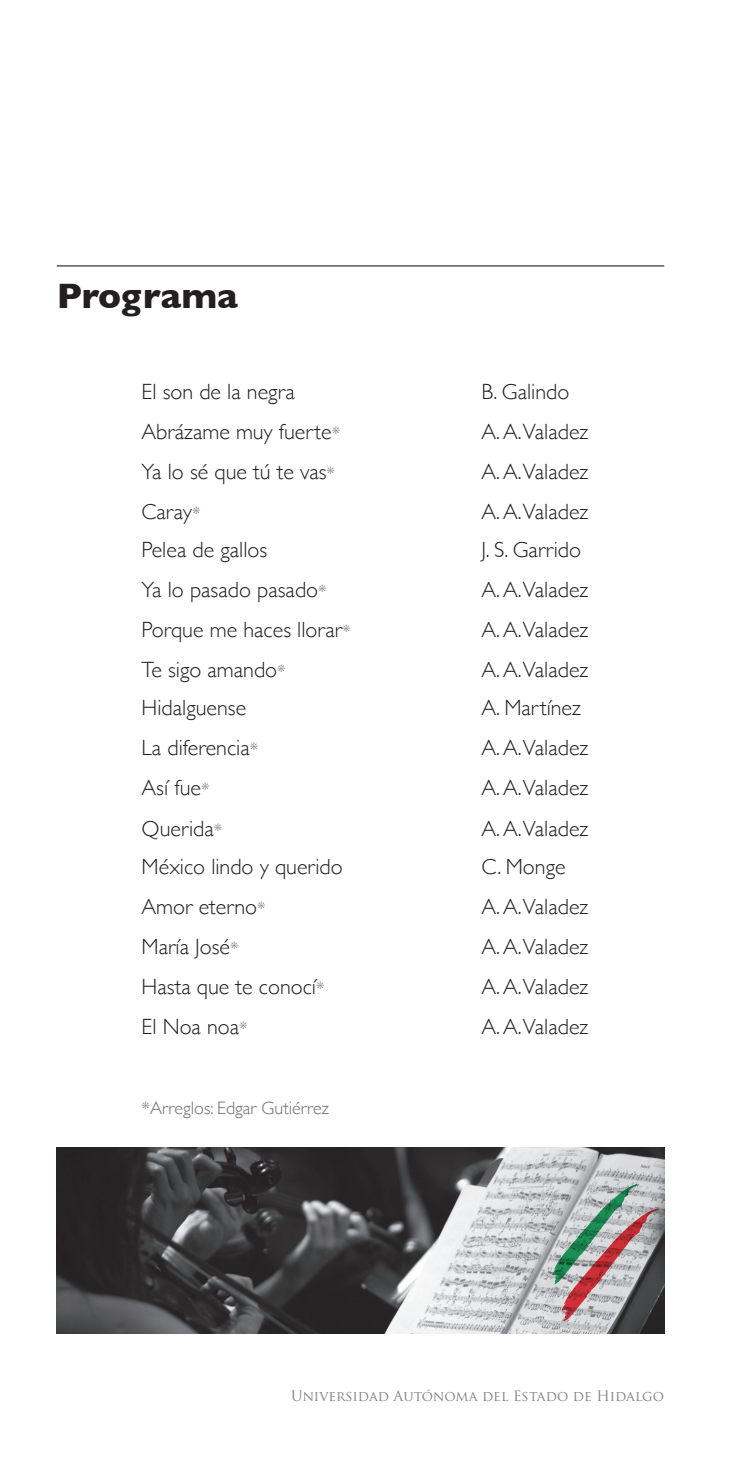
<style>
.page{position:relative;width:738px;height:1475px;background:#fff}
.page>*{position:absolute;margin:0;border:0;box-sizing:border-box;transform-origin:0 0}
.t1{font:700 36px "Gill Sans";color:#231f20}
.t2{font:300 22px "Gill Sans";color:#231f20}
.t3{font:300 18px "Gill Sans";color:#6c6d70}
.t4{font:14px "Trajan Pro";letter-spacing:-.01em;color:#808285}
.s1{font-size:18px;color:#6c6d70}
</style>
<div class="page">
<hr style="left:57px;top:265px;width:606px;height:1px;background:#57585a">
<img style="left:57px;top:1147px;width:606px;height:185px">
<svg style="left:550px;top:1183px;width:109px;height:137px;background:#a29c9a"></svg>
<p class="t1" style="left:57px;top:267px;width:182px">Programa</p>
<p class="t2" style="left:141px;top:374px;width:155px">El son de la negra</p>
<p class="t2" style="left:481px;top:374px;width:89px">B. Galindo</p>
<p class="t2" style="left:141px;top:414px;width:200px">Abrázame muy fuerte<span class="s1">*</span></p>
<p class="t2" style="left:481px;top:414px;width:108px">A. A.Valadez</p>
<p class="t2" style="left:141px;top:454px;width:195px">Ya lo sé que tú te vas<span class="s1">*</span></p>
<p class="t2" style="left:481px;top:454px;width:108px">A. A.Valadez</p>
<p class="t2" style="left:141px;top:494px;width:60px">Caray<span class="s1">*</span></p>
<p class="t2" style="left:481px;top:494px;width:108px">A. A.Valadez</p>
<p class="t2" style="left:141px;top:532px;width:127px">Pelea de gallos</p>
<p class="t2" style="left:481px;top:532px;width:101px">J. S. Garrido</p>
<p class="t2" style="left:141px;top:572px;width:186px">Ya lo pasado pasado<span class="s1">*</span></p>
<p class="t2" style="left:481px;top:572px;width:108px">A. A.Valadez</p>
<p class="t2" style="left:141px;top:612px;width:210px">Porque me haces llorar<span class="s1">*</span></p>
<p class="t2" style="left:481px;top:612px;width:108px">A. A.Valadez</p>
<p class="t2" style="left:141px;top:652px;width:145px">Te sigo amando<span class="s1">*</span></p>
<p class="t2" style="left:481px;top:652px;width:108px">A. A.Valadez</p>
<p class="t2" style="left:141px;top:690px;width:106px">Hidalguense</p>
<p class="t2" style="left:481px;top:690px;width:101px">A. Martínez</p>
<p class="t2" style="left:141px;top:730px;width:118px">La diferencia<span class="s1">*</span></p>
<p class="t2" style="left:481px;top:730px;width:108px">A. A.Valadez</p>
<p class="t2" style="left:141px;top:770px;width:69px">Así fue<span class="s1">*</span></p>
<p class="t2" style="left:481px;top:770px;width:108px">A. A.Valadez</p>
<p class="t2" style="left:141px;top:810px;width:82px">Querida<span class="s1">*</span></p>
<p class="t2" style="left:481px;top:810px;width:108px">A. A.Valadez</p>
<p class="t2" style="left:141px;top:848px;width:202px">México lindo y querido</p>
<p class="t2" style="left:481px;top:848px;width:86px">C. Monge</p>
<p class="t2" style="left:141px;top:888px;width:125px">Amor eterno<span class="s1">*</span></p>
<p class="t2" style="left:481px;top:888px;width:108px">A. A.Valadez</p>
<p class="t2" style="left:141px;top:928px;width:98px">María José<span class="s1">*</span></p>
<p class="t2" style="left:481px;top:928px;width:108px">A. A.Valadez</p>
<p class="t2" style="left:141px;top:968px;width:184px">Hasta que te conocí<span class="s1">*</span></p>
<p class="t2" style="left:481px;top:968px;width:108px">A. A.Valadez</p>
<p class="t2" style="left:141px;top:1008px;width:107px">El Noa noa<span class="s1">*</span></p>
<p class="t2" style="left:481px;top:1008px;width:108px">A. A.Valadez</p>
<p class="t3" style="left:141px;top:1093px;width:189px">*Arreglos: Edgar Gutiérrez</p>
<p class="t4" style="left:291px;top:1386px;width:374px">Universidad Autónoma del Estado de Hidalgo</p>
</div>
